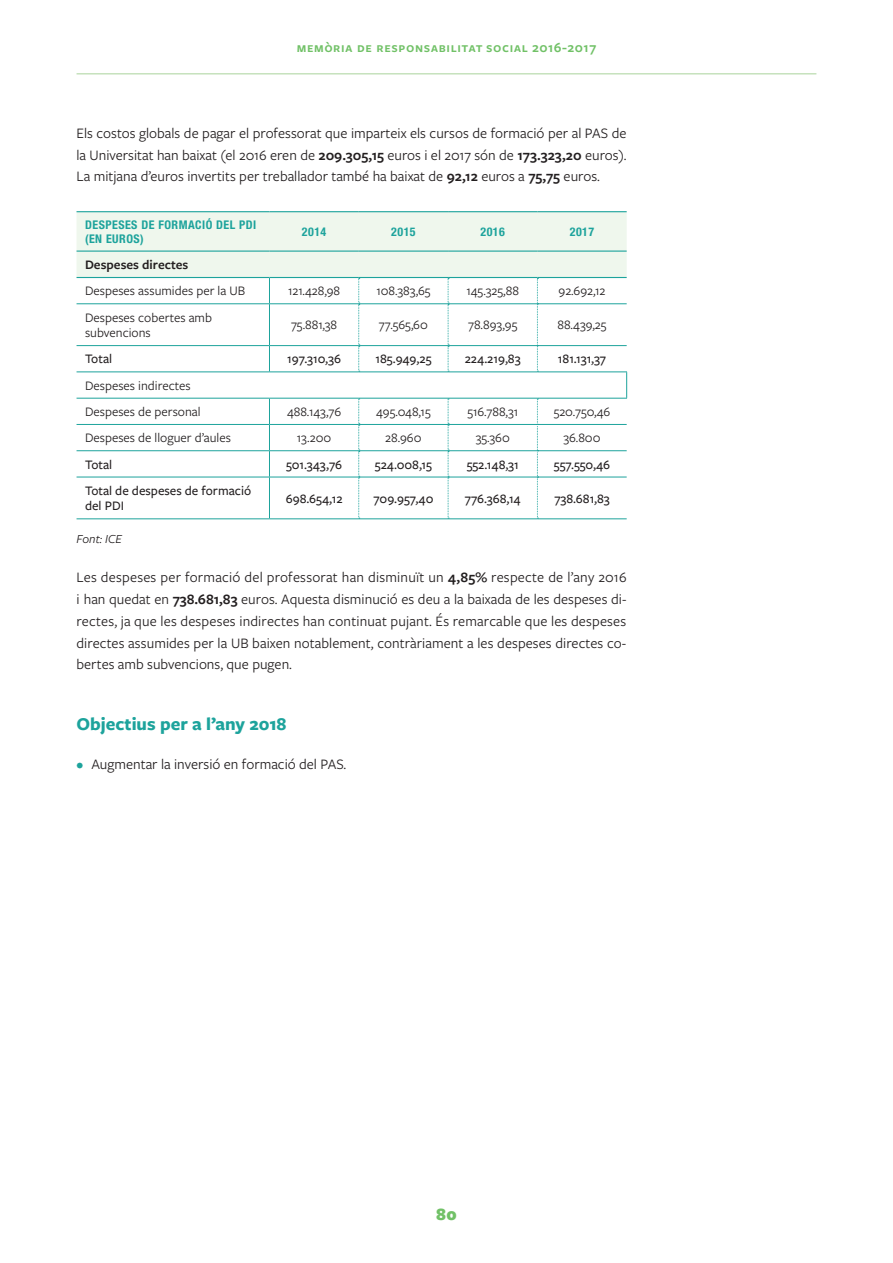
<style>
.page{position:relative;width:893px;height:1263px;background:#fff}
.page>*{position:absolute;margin:0;border:0;box-sizing:border-box;transform-origin:0 0}
.t1{font:700 18.75px "Freight Sans Pro";color:#1da39c}
.t2{font:900 18px "Freight Sans Pro";color:#71c167}
.t3{font:15px/21.8px "Freight Sans Pro";color:#231f20;text-align:justify}
.t4{font:600 14.25px "Freight Sans Pro";letter-spacing:.04em;color:#71c167}
.t5{font:13.5px/15.5px "Freight Sans Pro";color:#231f20}
.t6{font:500 13.5px/15.6px "Freight Sans Pro";color:#231f20}
.t7{font:600 13.5px "Freight Sans Pro";color:#231f20}
.t8{font:italic 12.75px "Freight Sans Pro";color:#231f20}
.t9{font:700 condensed 12px/13.8px "Helvetica Neue LT Std";letter-spacing:.04em;color:#1da39c}
.s1{font-weight:600}
.s2{color:#1da39c}
</style>
<div class="page">
<hr style="left:77px;top:73px;width:739px;height:2px;background:#c6e2bd">
<svg style="left:77px;top:212px;width:550px;height:307px"></svg>
<hr style="left:77px;top:211px;width:192px;height:1px;background:#1da39c">
<hr style="left:269px;top:211px;width:90px;height:1px;background:#1da39c">
<hr style="left:359px;top:211px;width:89px;height:1px;background:#1da39c">
<hr style="left:448px;top:211px;width:89px;height:1px;background:#1da39c">
<hr style="left:537px;top:211px;width:90px;height:1px;background:#1da39c">
<hr style="left:77px;top:251px;width:192px;height:1px;background:#1da39c">
<hr style="left:269px;top:251px;width:90px;height:1px;background:#1da39c">
<hr style="left:359px;top:251px;width:89px;height:1px;background:#1da39c">
<hr style="left:448px;top:251px;width:89px;height:1px;background:#1da39c">
<hr style="left:537px;top:251px;width:90px;height:1px;background:#1da39c">
<hr style="left:77px;top:277px;width:192px;height:1px;background:#1da39c">
<hr style="left:269px;top:277px;width:90px;height:1px;background:#1da39c">
<hr style="left:359px;top:277px;width:89px;height:1px;background:#1da39c">
<hr style="left:448px;top:277px;width:89px;height:1px;background:#1da39c">
<hr style="left:537px;top:277px;width:90px;height:1px;background:#1da39c">
<p class="t4" style="left:297px;top:38px;width:301px">memòria de responsabilitat social 2016-2017</p>
<p class="t3" style="left:77px;top:121px;width:552px">Els costos globals de pagar el professorat que imparteix els cursos de formació per al PAS de la Universitat han baixat (el 2016 eren de <span class="s1">209.305,15</span> euros i el 2017 són de <span class="s1">173.323,20</span> euros).<br>La mitjana d’euros invertits per treballador també ha baixat de <span class="s1">92,12</span> euros a <span class="s1">75,75</span> euros.</p>
<p class="t9" style="left:85px;top:217px;width:171px">DESPESES DE FORMACIÓ DEL PDI (EN EUROS)</p>
<p class="t9" style="left:302px;top:224px;width:26px">2014</p>
<p class="t9" style="left:391px;top:224px;width:26px">2015</p>
<p class="t9" style="left:480px;top:224px;width:26px">2016</p>
<p class="t9" style="left:570px;top:224px;width:26px">2017</p>
<p class="t7" style="left:85px;top:255px;width:105px">Despeses directes</p>
<p class="t5" style="left:85px;top:283px;width:162px">Despeses assumides per la UB</p>
<p class="t5" style="left:288px;top:283px;width:54px">121.428,98</p>
<p class="t5" style="left:376px;top:283px;width:56px">108.383,65</p>
<p class="t5" style="left:466px;top:283px;width:54px">145.325,88</p>
<p class="t5" style="left:559px;top:283px;width:48px">92.692,12</p>
<p class="t5" style="left:85px;top:309px;width:128px">Despeses cobertes amb subvencions</p>
<p class="t5" style="left:291px;top:317px;width:48px">75.881,38</p>
<p class="t5" style="left:379px;top:317px;width:50px">77.565,60</p>
<p class="t5" style="left:468px;top:317px;width:51px">78.893,95</p>
<p class="t5" style="left:557px;top:317px;width:51px">88.439,25</p>
<p class="t6" style="left:85px;top:351px;width:29px">Total</p>
<p class="t6" style="left:287px;top:351px;width:55px">197.310,36</p>
<p class="t6" style="left:375px;top:351px;width:58px">185.949,25</p>
<p class="t6" style="left:465px;top:351px;width:57px">224.219,83</p>
<p class="t6" style="left:558px;top:351px;width:50px">181.131,37</p>
<p class="t5" style="left:85px;top:372px;width:117px;line-height:26.2px">Despeses indirectes<br>Despeses de personal</p>
<p class="t5" style="left:287px;top:403px;width:56px">488.143,76</p>
<p class="t5" style="left:376px;top:403px;width:56px">495.048,15</p>
<p class="t5" style="left:467px;top:403px;width:52px">516.788,31</p>
<p class="t5" style="left:554px;top:403px;width:58px">520.750,46</p>
<p class="t5" style="left:85px;top:430px;width:147px">Despeses de lloguer d’aules</p>
<p class="t5" style="left:297px;top:430px;width:36px">13.200</p>
<p class="t5" style="left:385px;top:430px;width:38px">28.960</p>
<p class="t5" style="left:476px;top:430px;width:36px">35.360</p>
<p class="t5" style="left:564px;top:430px;width:38px">36.800</p>
<p class="t6" style="left:85px;top:456px;width:29px">Total</p>
<p class="t6" style="left:286px;top:456px;width:57px">501.343,76</p>
<p class="t6" style="left:375px;top:456px;width:59px">524.008,15</p>
<p class="t6" style="left:467px;top:456px;width:54px">552.148,31</p>
<p class="t6" style="left:554px;top:456px;width:58px">557.550,46</p>
<p class="t6" style="left:85px;top:482px;width:168px">Total de despeses de formació del PDI</p>
<p class="t6" style="left:286px;top:490px;width:58px">698.654,12</p>
<p class="t6" style="left:373px;top:490px;width:62px">709.957,40</p>
<p class="t6" style="left:465px;top:490px;width:57px">776.368,14</p>
<p class="t6" style="left:554px;top:490px;width:57px">738.681,83</p>
<p class="t8" style="left:77px;top:531px;width:47px">Font: ICE</p>
<p class="t3" style="left:77px;top:566px;width:552px">Les despeses per formació del professorat han disminuït un <span class="s1">4,85%</span> respecte de l’any 2016 i han quedat en <span class="s1">738.681,83</span> euros. Aquesta disminució es deu a la baixada de les despeses di&shy;rectes, ja que les despeses indirectes han continuat pujant. És remarcable que les despeses directes assumides per la UB baixen notablement, contràriament a les despeses directes co&shy;bertes amb subvencions, que pugen.</p>
<p class="t1" style="left:77px;top:711px;width:212px">Objectius per a l’any 2018</p>
<p class="t3" style="left:77px;top:752px;width:271px"><span class="s2">•</span> Augmentar la inversió en formació del PAS.</p>
<p class="t2" style="left:436px;top:1201px;width:22px">80</p>
</div>
